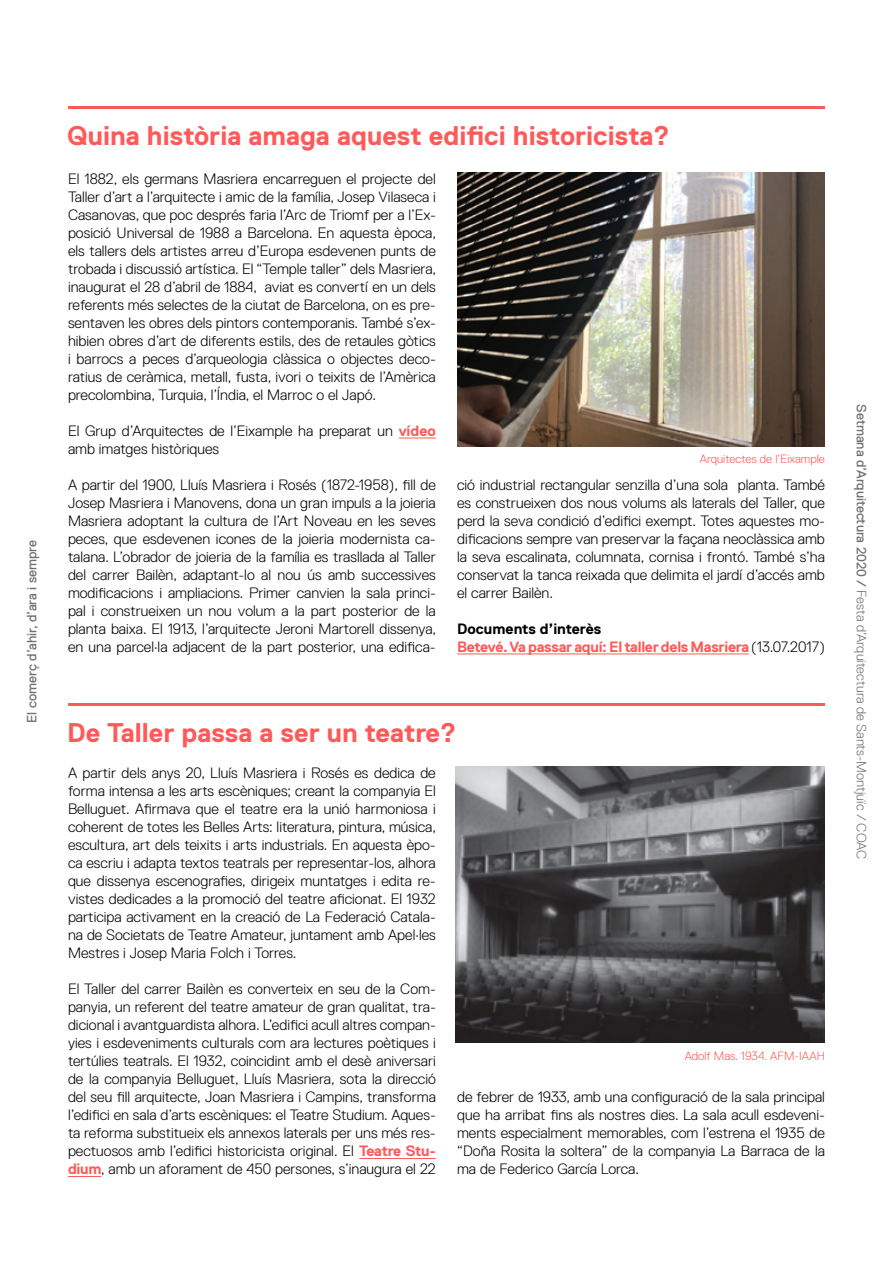
<style>
.page{position:relative;width:893px;height:1263px;background:#fff}
.page>*{position:absolute;margin:0;border:0;box-sizing:border-box;transform-origin:0 0}
.t1{font:700 27px "Replica Pro";color:#ff5a5a}
.t2{font:300 15px/18px "Replica Pro";color:#000;text-align:justify}
.t3{font:700 15px/18px "Replica Pro";letter-spacing:-.02em;color:#ff5a5a}
.t4{font:300 13.5px "Replica Pro";color:#706f6f}
.t5{font:13.5px "Replica Pro";color:#706f6f}
.t6{font:300 12px "Replica Pro";color:#ff5a5a}
.s1{font-weight:700;color:#ff5a5a}
.s2{color:#000}
.s3{font-weight:300;color:#000}
.s4{font-weight:400}
</style>
<div class="page">
<hr style="left:359px;top:1158px;width:77px;height:1px;background:#ff5a5a">
<hr style="left:68px;top:1176px;width:33px;height:1px;background:#ff5a5a">
<hr style="left:399px;top:438px;width:37px;height:1px;background:#ff5a5a">
<hr style="left:457px;top:654px;width:292px;height:1px;background:#ff5a5a">
<img style="left:457px;top:172px;width:368px;height:274px">
<hr style="left:68px;top:106px;width:757px;height:2px;background:#ff5a5a">
<hr style="left:68px;top:703px;width:757px;height:2px;background:#ff5a5a">
<img style="left:455px;top:766px;width:370px;height:277px">
<p class="t5" style="left:24px;top:723px;width:184px;rotate:-90deg">El comerç d’ahir, d’ara i sempre</p>
<h1 class="t1" style="left:67px;top:121px;width:604px">Quina història amaga aquest edifici historicista?</h1>
<p class="t2" style="left:68px;top:170px;width:370px">El 1882, els germans Masriera encarreguen el projecte del Taller d’art a l’arquitecte i amic de la família, Josep Vilaseca i Casanovas, que poc després faria l’Arc de Triomf per a l’Ex&shy;posició Universal de 1988 a Barcelona. En aquesta època, els tallers dels artistes arreu d’Europa esdevenen punts de trobada i discussió artística. El “Temple taller” dels Masriera, inaugurat el 28 d’abril de 1884, aviat es convertí en un dels referents més selectes de la ciutat de Barcelona, on es pre&shy;sentaven les obres dels pintors contemporanis. També s’ex&shy;hibien obres d’art de diferents estils, des de retaules gòtics i barrocs a peces d’arqueologia clàssica o objectes deco&shy;ratius de ceràmica, metall, fusta, ivori o teixits de l’Amèrica precolombina, Turquia, l’Índia, el Marroc o el Japó.</p>
<p class="t2" style="left:68px;top:422px;width:369px">El Grup d’Arquitectes de l’Eixample ha preparat un <span class="s1">vídeo </span>amb imatges històriques</p>
<p class="t2" style="left:68px;top:476px;width:370px">A partir del 1900, Lluís Masriera i Rosés (1872-1958), fill de Josep Masriera i Manovens, dona un gran impuls a la joieria Masriera adoptant la cultura de l’Art Noveau en les seves peces, que esdevenen icones de la joieria modernista ca&shy;talana. L’obrador de joieria de la família es trasllada al Taller del carrer Bailèn, adaptant-lo al nou ús amb successives modificacions i ampliacions. Primer canvien la sala princi&shy;pal i construeixen un nou volum a la part posterior de la planta baixa. El 1913, l’arquitecte Jeroni Martorell dissenya, en una parcel·la adjacent de la part posterior, una edifica-</p>
<p class="t2" style="left:457px;top:476px;width:369px">ció industrial rectangular senzilla d’una sola planta. També es construeixen dos nous volums als laterals del Taller, que perd la seva condició d’edifici exempt. Totes aquestes mo&shy;dificacions sempre van preservar la façana neoclàssica amb la seva escalinata, columnata, cornisa i frontó. També s’ha conservat la tanca reixada que delimita el jardí d’accés amb el carrer Bailèn.</p>
<p class="t6" style="left:700px;top:452px;width:127px">Arquitectes de l’Eixample</p>
<p class="t3" style="left:457px;top:620px;width:369px"><span class="s2">Documents d’interès<br></span>Betevé. Va passar aquí: El taller dels Masriera <span class="s3">(13.07.2017)</span></p>
<h1 class="t1" style="left:67px;top:718px;width:391px">De Taller passa a ser un teatre?</h1>
<p class="t2" style="left:68px;top:764px;width:370px">A partir dels anys 20, Lluís Masriera i Rosés es dedica de forma intensa a les arts escèniques; creant la companyia El Belluguet. Afirmava que el teatre era la unió harmoniosa i coherent de totes les Belles Arts: literatura, pintura, música, escultura, art dels teixits i arts industrials. En aquesta èpo&shy;ca escriu i adapta textos teatrals per representar-los, alhora que dissenya escenografies, dirigeix muntatges i edita re&shy;vistes dedicades a la promoció del teatre aficionat. El 1932 participa activament en la creació de La Federació Catala&shy;na de Societats de Teatre Amateur, juntament amb Apel·les Mestres i Josep Maria Folch i Torres.</p>
<p class="t2" style="left:68px;top:980px;width:369px">El Taller del carrer Bailèn es converteix en seu de la Com&shy;panyia, un referent del teatre amateur de gran qualitat, tra&shy;dicional i avantguardista alhora. L’edifici acull altres compan&shy;yies i esdeveniments culturals com ara lectures poètiques i tertúlies teatrals. El 1932, coincidint amb el desè aniversari de la companyia Belluguet, Lluís Masriera, sota la direcció del seu fill arquitecte, Joan Masriera i Campins, transforma l’edifici en sala d’arts escèniques: el Teatre Studium. Aques&shy;ta reforma substitueix els annexos laterals per uns més res&shy;pectuosos amb l’edifici historicista original. El <span class="s1">Teatre Stu&shy;dium</span>, amb un aforament de 450 persones, s’inaugura el 22</p>
<p class="t6" style="left:685px;top:1049px;width:142px">Adolf Mas. 1934. AFM-IAAH</p>
<p class="t2" style="left:457px;top:1088px;width:369px">de febrer de 1933, amb una configuració de la sala principal que ha arribat fins als nostres dies. La sala acull esdeveni&shy;ments especialment memorables, com l’estrena el 1935 de “Doña Rosita la soltera” de la companyia La Barraca de la ma de Federico García Lorca.</p>
<p class="t4" style="left:869px;top:404px;width:456px;rotate:90deg"><span class="s4">Setmana d’Arquitectura 2020 /</span> Festa d’Arquitectura de Sants-Montjuïc / COAC</p>
</div>
